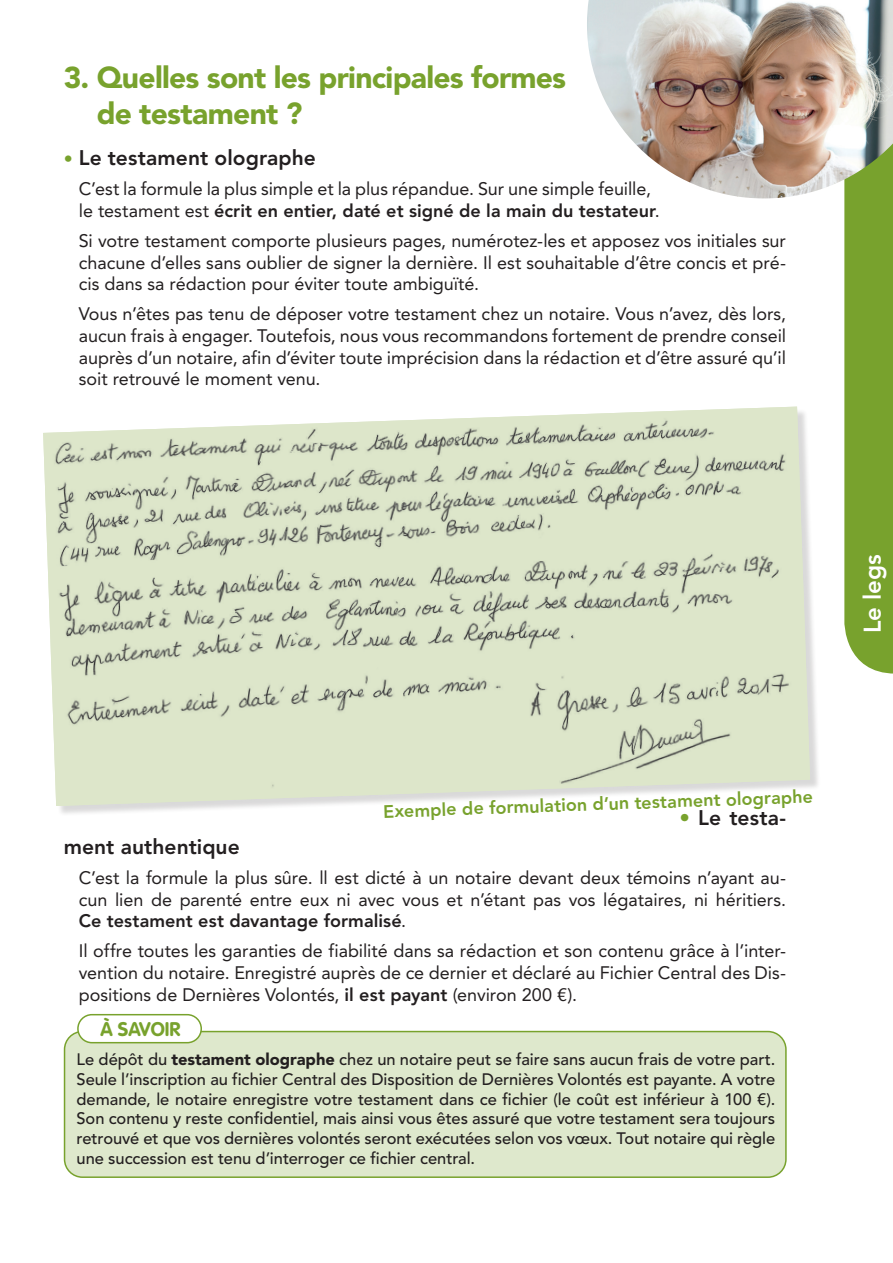
<style>
.page{position:relative;width:893px;height:1263px;background:#fff}
.page>*{position:absolute;margin:0;border:0;box-sizing:border-box;transform-origin:0 0}
.t1{font:900 30px/36px "Avenir LT Std";letter-spacing:-.025em;color:#78a22d}
.t2{font:800 24px "Avenir LT Std";color:#fff}
.t3{font:800 21px "Avenir LT Std";letter-spacing:.005em;color:#231f20}
.t4{font:700 19.5px "VAG Rounded Std";color:#78a22d}
.t5{font:18px/21.6px "Avenir LT Std";color:#231f20;text-align:justify}
.t6{font:800 18px "Avenir LT Std";color:#78a22d}
.t7{font:500 16.5px/19.8px "Avenir LT Std";letter-spacing:-.005em;color:#231f20;text-align:justify}
.s1{font-weight:500;font-size:18px;color:#78a22d}
.s2{font-weight:800}
.s3{font-weight:500;color:#78a22d}
.s4{font-weight:900}
</style>
<div class="page">
<div style="left:65px;top:1031px;width:721px;height:146px;background:#dee8cc;border-radius:18px"></div>
<div style="left:64px;top:1031px;width:723px;height:147px;border:2px solid #78a22d;border-radius:18px"></div>
<div style="left:78px;top:1015px;width:123px;height:28px;background:#fff;border-radius:14px"></div>
<div style="left:77px;top:1014px;width:125px;height:29px;border:2px solid #78a22d;border-radius:14px"></div>
<div style="left:45px;top:408px;width:776px;height:409px;background:#231f20;opacity:.17"></div>
<img style="left:43px;top:407px;width:767px;height:399px">
<div style="left:844px;top:198px;width:49px;height:476px;background:#78a22d"></div>
<img style="left:587px;top:0;width:306px;height:198px">
<h1 class="t1" style="left:97px;top:59px;width:471px;text-indent:-33px">3. Quelles sont les principales formes de testament ?</h1>
<p class="t3" style="left:64px;top:145px;width:254px"><span class="s1">•</span> Le testament olographe</p>
<p class="t5" style="left:79px;top:178px;width:582px">C’est la formule la plus simple et la plus répandue. Sur une simple feuille, le testament est <span class="s2">écrit en entier, daté et signé de la main du testateur</span>.</p>
<p class="t5" style="left:79px;top:230px;width:709px">Si votre testament comporte plusieurs pages, numérotez-les et apposez vos initiales sur chacune d’elles sans oublier de signer la dernière. Il est souhaitable d’être concis et pré&shy;cis dans sa rédaction pour éviter toute ambiguïté.</p>
<p class="t5" style="left:79px;top:303px;width:709px">Vous n’êtes pas tenu de déposer votre testament chez un notaire. Vous n’avez, dès lors, aucun frais à engager. Toutefois, nous vous recommandons fortement de prendre conseil auprès d’un notaire, afin d’éviter toute imprécision dans la rédaction et d’être assuré qu’il soit retrouvé le moment venu.</p>
<h2 class="t2" style="left:858px;top:633px;width:81px;rotate:-90deg">Le legs</h2>
<p class="t6" style="left:383px;top:801px;width:431px;rotate:-2deg">Exemple de formulation d’un testament olographe</p>
<p class="t3" style="left:680px;top:806px;width:108px"><span class="s3">•</span> Le testa-</p>
<p class="t3" style="left:64px;top:834px;width:178px">ment authentique</p>
<p class="t5" style="left:79px;top:867px;width:709px">C’est la formule la plus sûre. ll est dicté à un notaire devant deux témoins n’ayant au&shy;cun lien de parenté entre eux ni avec vous et n’étant pas vos légataires, ni héritiers.<br><span class="s2">Ce testament est davantage formalisé</span>.</p>
<p class="t5" style="left:79px;top:940px;width:709px">Il offre toutes les garanties de fiabilité dans sa rédaction et son contenu grâce à l’inter&shy;vention du notaire. Enregistré auprès de ce dernier et déclaré au Fichier Central des Dis&shy;positions de Dernières Volontés, <span class="s2">il est payant</span> (environ 200 €).</p>
<p class="t4" style="left:100px;top:1018px;width:81px">À SAVOIR</p>
<p class="t7" style="left:77px;top:1050px;width:700px">Le dépôt du <span class="s4">testament olographe</span> chez un notaire peut se faire sans aucun frais de votre part.<br>Seule l’inscription au fichier Central des Disposition de Dernières Volontés est payante. A votre demande, le notaire enregistre votre testament dans ce fichier (le coût est inférieur à 100 €).<br>Son contenu y reste confidentiel, mais ainsi vous êtes assuré que votre testament sera toujours retrouvé et que vos dernières volontés seront exécutées selon vos vœux. Tout notaire qui règle une succession est tenu d’interroger ce fichier central.</p>
</div>
